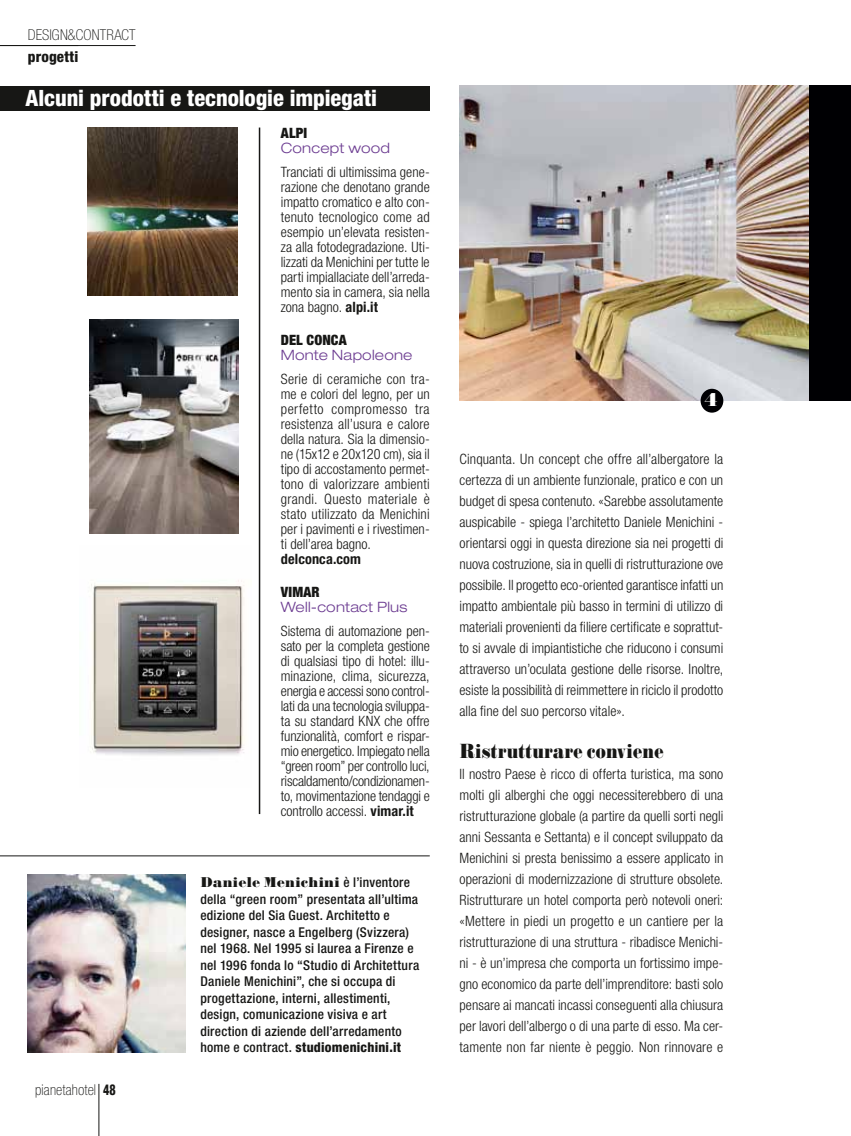
<style>
.page{position:relative;width:851px;height:1136px;background:#fff}
.page>*{position:absolute;margin:0;border:0;box-sizing:border-box;transform-origin:0 0}
.t1{font:800 condensed 22.5px "Helvetica Neue LT Std";letter-spacing:-.005em;color:#fff}
.t2{font:19.5px "Falstaff MT Std";letter-spacing:.005em;color:#171715;scale:.75 1}
.t3{font:18px "Falstaff MT Std";color:#fff;scale:.91 1}
.t4{font:100 condensed 15px "Helvetica Neue LT Std";color:#171715}
.t5{font:800 condensed 15px "Helvetica Neue LT Std";color:#171715}
.t6{font:300 condensed 14.25px/15px "Helvetica Neue LT Std";color:#171715;text-align:justify}
.t7{font:300 expanded 14.25px "Helvetica Neue LT Std";letter-spacing:.015em;color:#6c3c91}
.t8{font:900 condensed 14.25px "Helvetica Neue LT Std";letter-spacing:.01em;color:#171715}
.t9{font:700 condensed 14.25px "Helvetica Neue LT Std";letter-spacing:.01em;color:#171715}
.t10{font:500 condensed 13.5px/16.5px "Helvetica Neue LT Std";letter-spacing:.02em;color:#171715}
.t11{font:13.5px "Falstaff MT Std";letter-spacing:.01em;color:#171715;scale:.91 1}
.s1{font-weight:700}
.s2{font-weight:800}
.s3{font-family:"Helvetica Neue LT Std";font-weight:500;font-stretch:condensed}
</style>
<div class="page">
<hr style="left:98px;top:1083px;width:1px;height:52px;background:#171715">
<div style="left:808px;top:85px;width:42px;height:315px;background:#000003"></div>
<hr style="left:0;top:45px;width:135px;height:1px;background:#171715">
<img style="left:90px;top:580px;width:155px;height:176px">
<hr style="left:259px;top:127px;width:1px;height:687px;background:#171715">
<img style="left:88px;top:127px;width:149px;height:169px">
<img style="left:89px;top:320px;width:149px;height:213px">
<div style="left:0;top:85px;width:429px;height:25px;background:#171715"></div>
<hr style="left:0;top:855px;width:429px;height:1px;background:#171715">
<img style="left:28px;top:874px;width:158px;height:177px">
<img style="left:459px;top:85px;width:349px;height:315px">
<div style="left:700px;top:389px;width:23px;height:23px;background:#000003;border-radius:50%"></div>
<p class="t4" style="left:28px;top:27px;width:8px">DESIGN</p>
<p class="t4" style="left:68px;top:27px;width:17px">&amp;CONTRACT</p>
<p class="t5" style="left:28px;top:47px;width:52px">progetti</p>
<h1 class="t1" style="left:26px;top:84px;width:353px">Alcuni prodotti e tecnologie impiegati</h1>
<p class="t8" style="left:281px;top:124px;width:28px">ALPI</p>
<p class="t7" style="left:281px;top:139px;width:111px">Concept wood</p>
<p class="t6" style="left:281px;top:164px;width:150px">Tranciati di ultimissima gene&shy;razione che denotano grande impatto cromatico e alto con&shy;tenuto tecnologico come ad esempio un’elevata resisten&shy;za alla fotodegradazione. Uti&shy;lizzati da Menichini per tutte le parti impiallaciate dell’arreda&shy;mento sia in camera, sia nella zona bagno. <span class="s1">alpi.it</span></p>
<p class="t8" style="left:281px;top:331px;width:67px">DEL CONCA</p>
<p class="t7" style="left:281px;top:346px;width:133px">Monte Napoleone</p>
<p class="t6" style="left:281px;top:371px;width:150px">Serie di ceramiche con tra&shy;me e colori del legno, per un perfetto compromesso tra resistenza all’usura e calore della natura. Sia la dimensio&shy;ne (15x12 e 20x120 cm), sia il tipo di accostamento permet&shy;tono di valorizzare ambienti grandi. Questo materiale è stato utilizzato da Menichini per i pavimenti e i rivestimen&shy;ti dell’area bagno.</p>
<p class="t9" style="left:281px;top:550px;width:82px">delconca.com</p>
<p class="t8" style="left:281px;top:583px;width:40px">VIMAR</p>
<p class="t7" style="left:281px;top:598px;width:128px">Well-contact Plus</p>
<p class="t6" style="left:281px;top:623px;width:150px">Sistema di automazione pen&shy;sato per la completa gestione di qualsiasi tipo di hotel: illu&shy;minazione, clima, sicurezza, energia e accessi sono control&shy;lati da una tecnologia sviluppa&shy;ta su standard KNX che offre funzionalità, comfort e rispar&shy;mio energetico. Impiegato nella “green room” per controllo luci, riscaldamento/condizionamen&shy;to, movimentazione tendaggi e controllo accessi. <span class="s1">vimar.it</span></p>
<p class="t4" style="left:35px;top:1080px;width:82px">pianetahotel <span class="s2">48</span></p>
<p class="t11" style="left:200px;top:874px;width:232px">Daniele Menichini <span class="s3">è l’inventore</span></p>
<p class="t10" style="left:200px;top:890px;width:220px">della “green room” presentata all’ultima edizione del Sia Guest. Architetto e designer, nasce a Engelberg (Svizzera) nel 1968. Nel 1995 si laurea a Firenze e nel 1996 fonda lo “Studio di Architettura Daniele Menichini”, che si occupa di progettazione, interni, allestimenti, design, comunicazione visiva e art direction di aziende dell’arredamento home e contract. <span class="s2">studiomenichini.it</span></p>
<p class="t3" style="left:704px;top:389px;width:16px">4</p>
<p class="t6" style="left:459px;top:448px;width:265px;line-height:21px">Cinquanta. Un concept che offre all’albergatore la certezza di un ambiente funzionale, pratico e con un budget di spesa contenuto. «Sarebbe assolutamente auspicabile - spiega l’architetto Daniele Menichini - orientarsi oggi in questa direzione sia nei progetti di nuova costruzione, sia in quelli di ristrutturazione ove possibile. Il progetto eco-oriented garantisce infatti un impatto ambientale più basso in termini di utilizzo di materiali provenienti da filiere certificate e soprattut&shy;to si avvale di impiantistiche che riducono i consumi attraverso un’oculata gestione delle risorse. Inoltre, esiste la possibilità di reimmettere in riciclo il prodotto alla fine del suo percorso vitale».</p>
<h2 class="t2" style="left:459px;top:739px;width:274px">Ristrutturare conviene</h2>
<p class="t6" style="left:459px;top:763px;width:265px;line-height:21px">Il nostro Paese è ricco di offerta turistica, ma sono molti gli alberghi che oggi necessiterebbero di una ristrutturazione globale (a partire da quelli sorti negli anni Sessanta e Settanta) e il concept sviluppato da Menichini si presta benissimo a essere applicato in operazioni di modernizzazione di strutture obsolete.<br>Ristrutturare un hotel comporta però notevoli oneri: «Mettere in piedi un progetto e un cantiere per la ristrutturazione di una struttura - ribadisce Menichi&shy;ni - è un’impresa che comporta un fortissimo impe&shy;gno economico da parte dell’imprenditore: basti solo pensare ai mancati incassi conseguenti alla chiusura per lavori dell’albergo o di una parte di esso. Ma cer&shy;tamente non far niente è peggio. Non rinnovare e</p>
</div>
